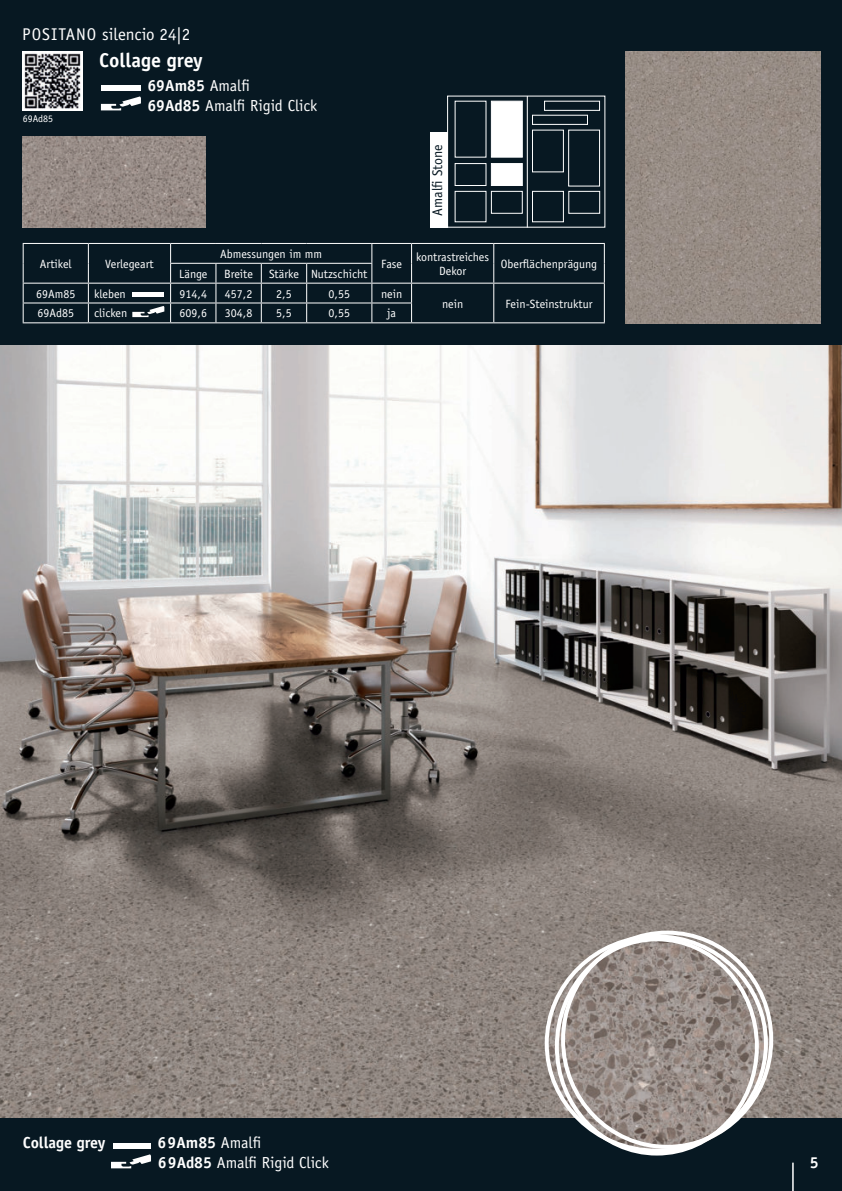
<style>
.page{position:relative;width:842px;height:1191px;background:#071822}
.page>*{position:absolute;margin:0;border:0;box-sizing:border-box;transform-origin:0 0}
.t1{font:700 20px "Officina Sans";color:#fff}
.t2{font:17px "Officina Sans";color:#fff}
.t3{font:16px/20px "Officina Sans";color:#fff}
.t4{font:700 16px "Officina Sans";color:#fff}
.t5{font:14px "Officina Sans";color:#071822}
.t6{font:12px/14.4px "Officina Sans";color:#fff;text-align:center}
.t7{font:10px "Officina Sans";color:#fff}
.s1{font-weight:700}
</style>
<div class="page">
<img style="left:0;top:346px;width:842px;height:771px">
<hr style="left:792px;top:1162px;width:2px;height:29px;background:#fff">
<img style="left:23px;top:51px;width:59px;height:60px">
<img style="left:625px;top:51px;width:195px;height:272px">
<img style="left:23px;top:136px;width:183px;height:92px">
<div style="left:101px;top:85px;width:40px;height:6px;background:#fff"></div>
<svg style="left:101px;top:96px;width:40px;height:14px"></svg>
<hr style="left:23px;top:243px;width:65px;height:1px;background:#fff">
<hr style="left:88px;top:243px;width:83px;height:1px;background:#fff">
<hr style="left:171px;top:243px;width:45px;height:1px;background:#fff">
<hr style="left:216px;top:243px;width:45px;height:1px;background:#fff">
<hr style="left:261px;top:243px;width:46px;height:1px;background:#fff">
<hr style="left:307px;top:243px;width:65px;height:1px;background:#fff">
<hr style="left:372px;top:243px;width:40px;height:1px;background:#fff">
<hr style="left:412px;top:243px;width:82px;height:1px;background:#fff">
<hr style="left:494px;top:243px;width:111px;height:1px;background:#fff">
<hr style="left:170px;top:263px;width:46px;height:1px;background:#fff">
<hr style="left:216px;top:263px;width:45px;height:1px;background:#fff">
<hr style="left:261px;top:263px;width:46px;height:1px;background:#fff">
<hr style="left:307px;top:263px;width:65px;height:1px;background:#fff">
<hr style="left:23px;top:283px;width:65px;height:1px;background:#fff">
<hr style="left:88px;top:283px;width:83px;height:1px;background:#fff">
<hr style="left:171px;top:283px;width:45px;height:1px;background:#fff">
<hr style="left:216px;top:283px;width:45px;height:1px;background:#fff">
<hr style="left:261px;top:283px;width:46px;height:1px;background:#fff">
<hr style="left:307px;top:283px;width:65px;height:1px;background:#fff">
<hr style="left:372px;top:283px;width:40px;height:1px;background:#fff">
<hr style="left:412px;top:283px;width:82px;height:1px;background:#fff">
<hr style="left:494px;top:283px;width:111px;height:1px;background:#fff">
<hr style="left:23px;top:302px;width:65px;height:1px;background:#fff">
<svg style="left:23px;top:244px;width:1px;height:78px"></svg>
<hr style="left:88px;top:302px;width:83px;height:1px;background:#fff">
<svg style="left:88px;top:244px;width:1px;height:78px"></svg>
<hr style="left:171px;top:302px;width:45px;height:1px;background:#fff">
<svg style="left:170px;top:244px;width:1px;height:78px"></svg>
<hr style="left:216px;top:302px;width:45px;height:1px;background:#fff">
<svg style="left:215px;top:264px;width:1px;height:58px"></svg>
<hr style="left:261px;top:302px;width:46px;height:1px;background:#fff">
<svg style="left:261px;top:264px;width:1px;height:58px"></svg>
<hr style="left:307px;top:302px;width:65px;height:1px;background:#fff">
<svg style="left:306px;top:264px;width:1px;height:58px"></svg>
<hr style="left:372px;top:302px;width:40px;height:1px;background:#fff">
<svg style="left:371px;top:244px;width:1px;height:78px"></svg>
<svg style="left:411px;top:244px;width:1px;height:78px"></svg>
<svg style="left:493px;top:244px;width:1px;height:78px"></svg>
<svg style="left:604px;top:244px;width:1px;height:78px"></svg>
<hr style="left:23px;top:322px;width:65px;height:1px;background:#fff">
<hr style="left:88px;top:322px;width:83px;height:1px;background:#fff">
<hr style="left:171px;top:322px;width:45px;height:1px;background:#fff">
<hr style="left:216px;top:322px;width:45px;height:1px;background:#fff">
<hr style="left:261px;top:322px;width:46px;height:1px;background:#fff">
<hr style="left:307px;top:322px;width:65px;height:1px;background:#fff">
<hr style="left:372px;top:322px;width:40px;height:1px;background:#fff">
<hr style="left:412px;top:322px;width:82px;height:1px;background:#fff">
<hr style="left:494px;top:322px;width:111px;height:1px;background:#fff">
<div style="left:132px;top:292px;width:32px;height:5px;background:#fff"></div>
<svg style="left:132px;top:306px;width:32px;height:11px"></svg>
<hr style="left:527px;top:96px;width:1px;height:131px;background:#fff">
<div style="left:430px;top:132px;width:18px;height:95px;background:#fff"></div>
<div style="left:455px;top:163px;width:31px;height:23px;border:1px solid #fff"></div>
<div style="left:491px;top:101px;width:32px;height:56px;background:#fff;border:1px solid #fff"></div>
<div style="left:544px;top:101px;width:56px;height:10px;border:1px solid #fff"></div>
<div style="left:532px;top:130px;width:32px;height:42px;border:1px solid #fff"></div>
<div style="left:568px;top:130px;width:32px;height:56px;border:1px solid #fff"></div>
<div style="left:491px;top:163px;width:32px;height:23px;background:#fff;border:1px solid #fff"></div>
<div style="left:491px;top:191px;width:32px;height:23px;border:1px solid #fff"></div>
<div style="left:532px;top:115px;width:56px;height:10px;border:1px solid #fff"></div>
<div style="left:532px;top:191px;width:32px;height:31px;border:1px solid #fff"></div>
<div style="left:568px;top:191px;width:32px;height:23px;border:1px solid #fff"></div>
<div style="left:114px;top:1143px;width:37px;height:5px;background:#fff"></div>
<svg style="left:111px;top:1154px;width:40px;height:14px"></svg>
<img style="left:549px;top:938px;width:220px;height:213px">
<h2 class="t2" style="left:22px;top:27px;width:169px">POSITANO silencio 24|2</h2>
<h1 class="t1" style="left:99px;top:52px;width:105px">Collage grey</h1>
<h3 class="t3" style="left:147px;top:76px;width:171px"><span class="s1">69Am85</span> Amalfi<br><span class="s1">69Ad85</span> Amalfi Rigid Click</h3>
<p class="t7" style="left:23px;top:115px;width:32px">69Ad85</p>
<p class="t6" style="left:40px;top:257px;width:33px">Artikel</p>
<p class="t6" style="left:105px;top:257px;width:50px">Verlegeart</p>
<p class="t6" style="left:220px;top:248px;width:104px">Abmessungen im mm</p>
<p class="t6" style="left:179px;top:267px;width:30px">Länge</p>
<p class="t6" style="left:224px;top:267px;width:30px">Breite</p>
<p class="t6" style="left:269px;top:267px;width:100px">Stärke Nutzschicht</p>
<p class="t5" style="left:432px;top:216px;width:73px;rotate:-90deg">Amalfi Stone</p>
<p class="t6" style="left:381px;top:257px;width:22px">Fase</p>
<p class="t6" style="left:416px;top:250px;width:74px">kontrastreiches<br>Dekor</p>
<p class="t6" style="left:501px;top:257px;width:98px">Oberflächenprägung</p>
<p class="t6" style="left:36px;top:287px;width:41px">69Am85</p>
<p class="t6" style="left:94px;top:287px;width:33px">kleben</p>
<p class="t6" style="left:179px;top:287px;width:29px">914,4</p>
<p class="t6" style="left:225px;top:287px;width:29px">457,2</p>
<p class="t6" style="left:276px;top:287px;width:17px">2,5</p>
<p class="t6" style="left:328px;top:287px;width:23px">0,55</p>
<p class="t6" style="left:381px;top:287px;width:23px">nein</p>
<p class="t6" style="left:38px;top:307px;width:38px">69Ad85</p>
<p class="t6" style="left:94px;top:307px;width:35px">clicken</p>
<p class="t6" style="left:179px;top:307px;width:29px">609,6</p>
<p class="t6" style="left:225px;top:307px;width:29px">304,8</p>
<p class="t6" style="left:276px;top:307px;width:17px">5,5</p>
<p class="t6" style="left:328px;top:307px;width:23px">0,55</p>
<p class="t6" style="left:387px;top:307px;width:10px">ja</p>
<p class="t6" style="left:442px;top:297px;width:23px">nein</p>
<p class="t6" style="left:505px;top:297px;width:89px">Fein-Steinstruktur</p>
<h3 class="t4" style="left:23px;top:1136px;width:84px">Collage grey</h3>
<h3 class="t3" style="left:158px;top:1134px;width:173px"><span class="s1">69Am85</span> Amalfi<br><span class="s1">69Ad85</span> Amalfi Rigid Click</h3>
<h3 class="t4" style="left:810px;top:1156px;width:10px">5</h3>
</div>
